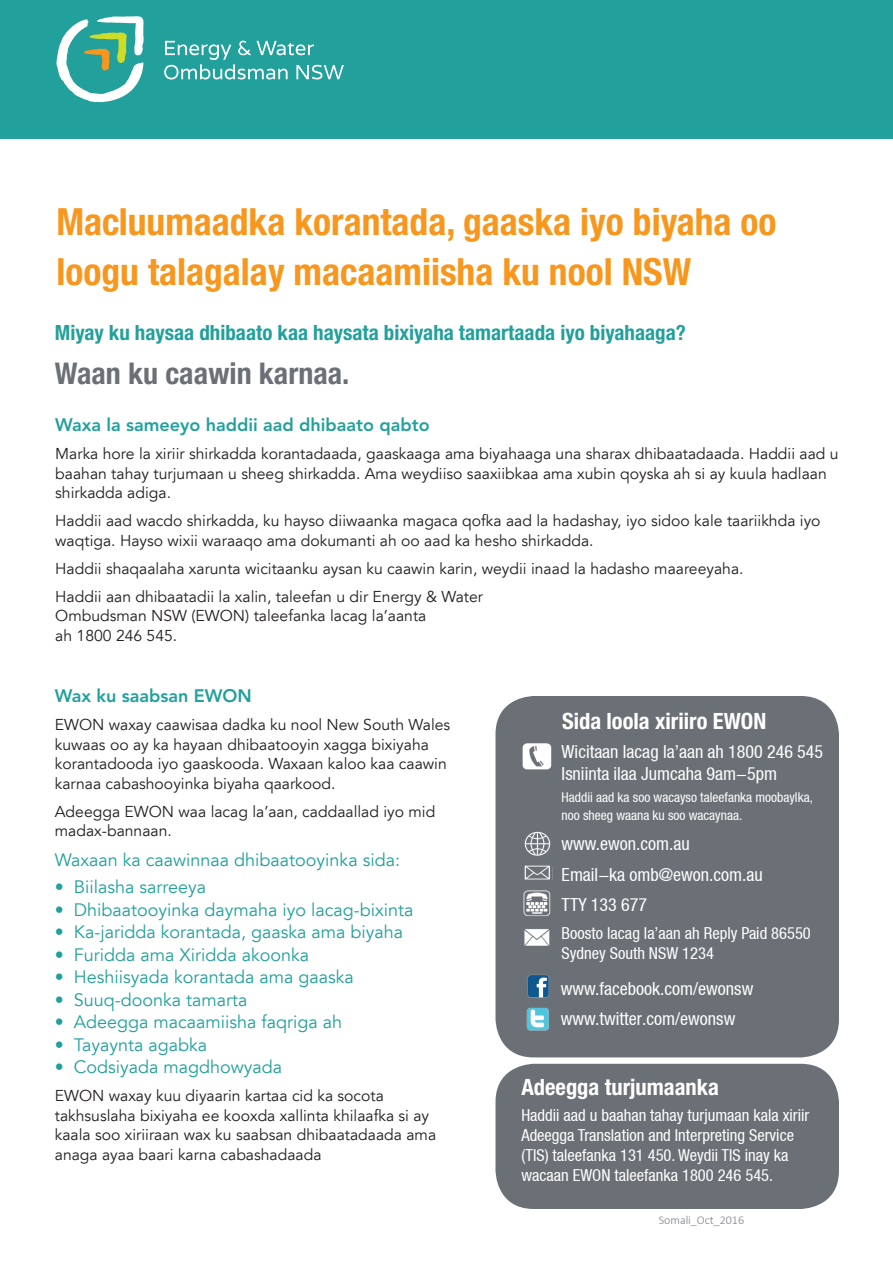
<style>
.page{position:relative;width:893px;height:1263px;background:#fff}
.page>*{position:absolute;margin:0;border:0;box-sizing:border-box;transform-origin:0 0}
.t1{font:700 condensed 37.5px/49.5px "Helvetica Neue LT";color:#f7971d}
.t2{font:700 condensed 30px "Helvetica Neue LT";color:#6b7076}
.t3{font:700 condensed 22.5px "Helvetica Neue LT";color:#fff}
.t4{font:700 condensed 21px "Helvetica Neue LT";color:#22a09c}
.t5{font:18px "Avenir LT";color:#22a09c}
.t6{font:condensed 18px "Helvetica Neue LT";color:#fff}
.t7{font:800 18px "Avenir LT Std";color:#22a09c}
.t8{font:condensed 16.5px/19.8px "Helvetica Neue LT";color:#fff}
.t9{font:15.75px/19.5px "Avenir LT";color:#231f20}
.t10{font:condensed 13.5px/18px "Helvetica Neue LT";color:#fff}
.t11{font:300 12px "Calibri";color:#797e84}
</style>
<div class="page">
<div style="left:495px;top:1064px;width:344px;height:145px;background:#6b7076;border-radius:38px"></div>
<div style="left:495px;top:696px;width:344px;height:361px;background:#6b7076;border-radius:38px"></div>
<div style="left:0;top:0;width:893px;height:138px;background:#22a09c"></div>
<img style="left:522px;top:743px;width:30px;height:27px">
<img style="left:524px;top:831px;width:27px;height:25px">
<img style="left:524px;top:865px;width:26px;height:15px">
<img style="left:523px;top:890px;width:28px;height:26px">
<img style="left:524px;top:929px;width:26px;height:17px">
<img style="left:526px;top:1007px;width:23px;height:24px">
<img style="left:527px;top:974px;width:22px;height:24px">
<svg style="left:164px;top:41px;width:180px;height:38px"></svg>
<svg style="left:56px;top:16px;width:88px;height:86px"></svg>
<p class="t1" style="left:56px;top:197px;width:722px">Macluumaadka korantada, gaaska iyo biyaha oo loogu talagalay macaamiisha ku nool NSW</p>
<p class="t4" style="left:55px;top:319px;width:632px">Miyay ku haysaa dhibaato kaa haysata bixiyaha tamartaada iyo biyahaaga?</p>
<p class="t2" style="left:55px;top:355px;width:296px">Waan ku caawin karnaa.</p>
<p class="t7" style="left:55px;top:414px;width:376px">Waxa la sameeyo haddii aad dhibaato qabto</p>
<p class="t9" style="left:55px;top:445px;width:785px">Marka hore la xiriir shirkadda korantadaada, gaaskaaga ama biyahaaga una sharax dhibaatadaada. Haddii aad u baahan tahay turjumaan u sheeg shirkadda. Ama weydiiso saaxiibkaa ama xubin qoyska ah si ay kuula hadlaan shirkadda adiga.</p>
<p class="t9" style="left:55px;top:512px;width:767px">Haddii aad wacdo shirkadda, ku hayso diiwaanka magaca qofka aad la hadashay, iyo sidoo kale taariikhda iyo waqtiga. Hayso wixii waraaqo ama dokumanti ah oo aad ka hesho shirkadda.</p>
<p class="t9" style="left:55px;top:559px;width:690px">Haddii shaqaalaha xarunta wicitaanku aysan ku caawin karin, weydii inaad la hadasho maareeyaha.</p>
<p class="t9" style="left:55px;top:587px;width:429px">Haddii aan dhibaatadii la xalin, taleefan u dir Energy &amp; Water<br>Ombudsman NSW (EWON) taleefanka lacag la’aanta<br>ah 1800 246 545.</p>
<p class="t7" style="left:55px;top:685px;width:198px">Wax ku saabsan EWON</p>
<p class="t9" style="left:55px;top:715px;width:397px">EWON waxay caawisaa dadka ku nool New South Wales kuwaas oo ay ka hayaan dhibaatooyin xagga bixiyaha korantadooda iyo gaaskooda. Waxaan kaloo kaa caawin karnaa cabashooyinka biyaha qaarkood.</p>
<p class="t9" style="left:55px;top:802px;width:382px">Adeegga EWON waa lacag la’aan, caddaallad iyo mid madax-bannaan.</p>
<p class="t5" style="left:55px;top:850px;width:347px">Waxaan ka caawinnaa dhibaatooyinka sida:</p>
<p class="t5" style="left:55px;top:876px;width:153px">• Biilasha sarreeya</p>
<p class="t5" style="left:55px;top:899px;width:360px">• Dhibaatooyinka daymaha iyo lacag-bixinta</p>
<p class="t5" style="left:55px;top:921px;width:350px">• Ka-jaridda korantada, gaaska ama biyaha</p>
<p class="t5" style="left:55px;top:944px;width:256px">• Furidda ama Xiridda akoonka</p>
<p class="t5" style="left:55px;top:966px;width:301px">• Heshiisyada korantada ama gaaska</p>
<p class="t5" style="left:55px;top:989px;width:194px">• Suuq-doonka tamarta</p>
<p class="t5" style="left:55px;top:1011px;width:289px">• Adeegga macaamiisha faqriga ah</p>
<p class="t5" style="left:55px;top:1034px;width:154px">• Tayaynta agabka</p>
<p class="t5" style="left:55px;top:1056px;width:229px">• Codsiyada magdhowyada</p>
<p class="t9" style="left:55px;top:1086px;width:383px">EWON waxay kuu diyaarin kartaa cid ka socota takhsuslaha bixiyaha ee kooxda xallinta khilaafka si ay kaala soo xiriiraan wax ku saabsan dhibaatadaada ama anaga ayaa baari karna cabashadaada</p>
<p class="t3" style="left:562px;top:707px;width:206px">Sida loola xiriiro EWON</p>
<p class="t6" style="left:562px;top:742px;width:263px">Wicitaan lacag la’aan ah 1800 246 545</p>
<p class="t6" style="left:562px;top:763px;width:217px">Isniinta ilaa Jumcaha 9am-5pm</p>
<p class="t10" style="left:562px;top:788px;width:253px">Haddii aad ka soo wacayso taleefanka moobaylka, noo sheeg waana ku soo wacaynaa.</p>
<p class="t6" style="left:562px;top:834px;width:130px">www.ewon.com.au</p>
<p class="t6" style="left:562px;top:864px;width:203px">Email-ka omb@ewon.com.au</p>
<p class="t6" style="left:562px;top:894px;width:87px">TTY 133 677</p>
<p class="t8" style="left:562px;top:923px;width:251px">Boosto lacag la’aan ah Reply Paid 86550</p>
<p class="t8" style="left:562px;top:943px;width:154px">Sydney South NSW 1234</p>
<p class="t6" style="left:561px;top:978px;width:194px">www.facebook.com/ewonsw</p>
<p class="t6" style="left:561px;top:1008px;width:176px">www.twitter.com/ewonsw</p>
<p class="t3" style="left:521px;top:1074px;width:199px">Adeegga turjumaanka</p>
<p class="t8" style="left:521px;top:1105px;width:289px">Haddii aad u baahan tahay turjumaan kala xiriir Adeegga Translation and Interpreting Service (TIS) taleefanka 131 450. Weydii TIS inay ka wacaan EWON taleefanka 1800 246 545.</p>
<p class="t11" style="left:659px;top:1212px;width:87px">Somali_Oct_2016</p>
</div>
